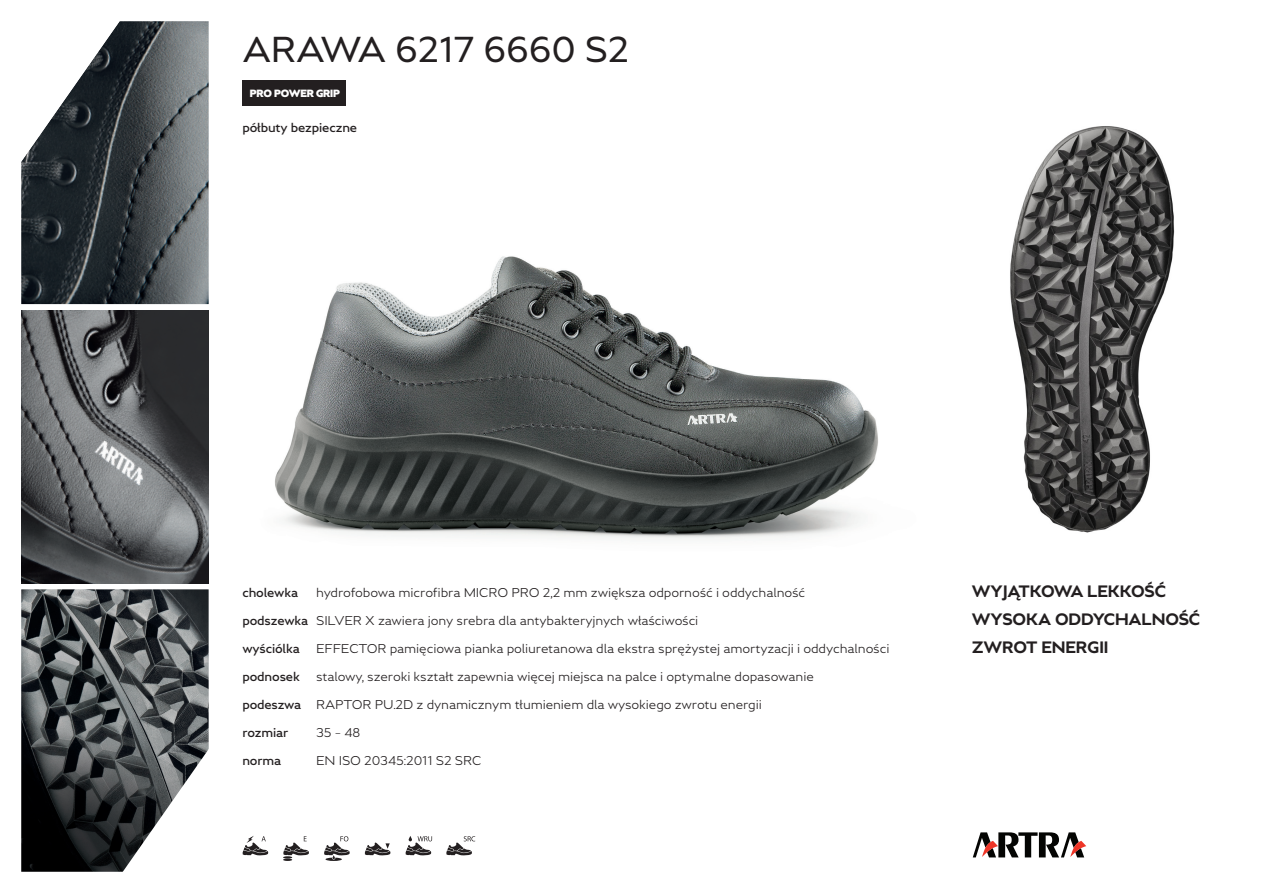
<style>
.page{position:relative;width:1263px;height:893px;background:#fff}
.page>*{position:absolute;margin:0;border:0;box-sizing:border-box;transform-origin:0 0}
.NAZOV{font:36px "Greenwich";letter-spacing:-.01em;color:#231f20}
.Benefit{font:700 16.5px "Greenwich";letter-spacing:-.01em;color:#231f20}
.popis{font:300 12.75px "Greenwich";letter-spacing:-.01em;color:#231f20}
.info{font:500 12.75px "Greenwich";letter-spacing:-.01em;color:#231f20}
.kategoria{font:500 12.75px "Greenwich";letter-spacing:-.01em;color:#231f20}
.t1{font:900 10.5px "Greenwich";letter-spacing:-.02em;color:#fff}
</style>
<div class="page">
<img style="left:275px;top:256px;width:603px;height:283px">
<img style="left:21px;top:21px;width:188px;height:283px">
<img style="left:21px;top:310px;width:188px;height:273px">
<img style="left:21px;top:589px;width:188px;height:283px">
<img style="left:1010px;top:126px;width:165px;height:407px">
<svg style="left:243px;top:836px;width:25px;height:19px"></svg>
<svg style="left:283px;top:836px;width:26px;height:25px"></svg>
<svg style="left:324px;top:836px;width:26px;height:25px"></svg>
<svg style="left:365px;top:842px;width:26px;height:13px"></svg>
<svg style="left:406px;top:836px;width:26px;height:19px"></svg>
<svg style="left:446px;top:836px;width:29px;height:19px"></svg>
<svg style="left:115px;top:738px;width:94px;height:134px"></svg>
<svg style="left:21px;top:21px;width:105px;height:150px"></svg>
<div style="left:242px;top:81px;width:104px;height:25px;background:#231f20"></div>
<svg style="left:973px;top:832px;width:113px;height:25px"></svg>
<p class="NAZOV" style="left:242px;top:28px;width:388px">ARAWA 6217 6660 S2</p>
<p class="t1" style="left:250px;top:87px;width:92px">PRO POWER GRIP</p>
<p class="kategoria" style="left:242px;top:120px;width:116px">półbuty bezpieczne</p>
<p class="info" style="left:242px;top:584px;width:57px">cholewka</p>
<p class="popis" style="left:316px;top:584px;width:491px">hydrofobowa microfibra MICRO PRO 2,2 mm zwiększa odporność i oddychalność</p>
<p class="info" style="left:242px;top:612px;width:67px">podszewka</p>
<p class="popis" style="left:316px;top:612px;width:384px">SILVER X zawiera jony srebra dla antybakteryjnych właściwości</p>
<p class="info" style="left:242px;top:640px;width:59px">wyściólka</p>
<p class="popis" style="left:316px;top:640px;width:575px">EFFECTOR pamięciowa pianka poliuretanowa dla ekstra sprężystej amortyzacji i oddychalności</p>
<p class="info" style="left:242px;top:669px;width:59px">podnosek</p>
<p class="popis" style="left:316px;top:669px;width:499px">stalowy, szeroki kształt zapewnia więcej miejsca na palce i optymalne dopasowanie</p>
<p class="info" style="left:242px;top:697px;width:60px">podeszwa</p>
<p class="popis" style="left:316px;top:697px;width:447px">RAPTOR PU.2D z dynamicznym tłumieniem dla wysokiego zwrotu energii</p>
<p class="info" style="left:242px;top:725px;width:47px">rozmiar</p>
<p class="popis" style="left:316px;top:725px;width:46px">35 – 48</p>
<p class="info" style="left:242px;top:753px;width:40px">norma</p>
<p class="popis" style="left:316px;top:753px;width:167px">EN ISO 20345:2011 S2 SRC</p>
<p class="Benefit" style="left:972px;top:581px;width:196px">WYJĄTKOWA LEKKOŚĆ</p>
<p class="Benefit" style="left:972px;top:609px;width:230px">WYSOKA ODDYCHALNOŚĆ</p>
<p class="Benefit" style="left:972px;top:638px;width:138px">ZWROT ENERGII</p>
</div>
